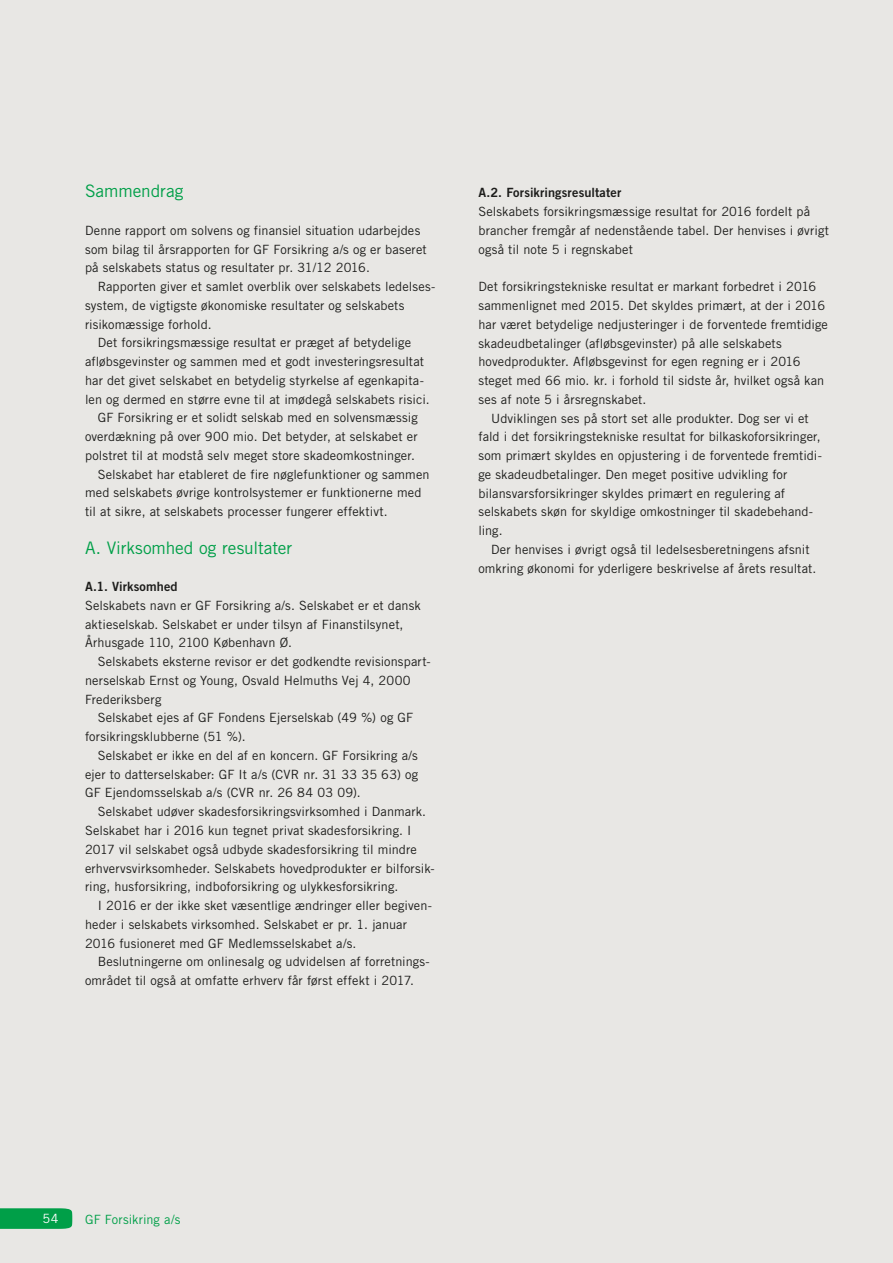
<style>
.page{position:relative;width:893px;height:1263px;background:#e8e7e4}
.page>*{position:absolute;margin:0;border:0;box-sizing:border-box;transform-origin:0 0}
.t1{font:17.25px "Trade Gothic LT Std";letter-spacing:-.005em;color:#009f48}
.t2{font:12.75px/18.8px "Trade Gothic LT Std";letter-spacing:.01em;color:#1d1d1b}
.t3{font:12.75px "Trade Gothic LT Std Bd 2";letter-spacing:.01em;color:#1d1d1b}
.t4{font:12.75px "Trade Gothic LT Std";letter-spacing:.005em;color:#009f48}
.t5{font:12.75px "Trade Gothic LT Std";color:#fff}
</style>
<div class="page">
<svg style="left:0;top:1208px;width:72px;height:21px;background:#07a14c"></svg>
<h1 class="t1" style="left:85px;top:181px;width:100px">Sammendrag</h1>
<p class="t2" style="left:85px;top:221px;width:343px">Denne rapport om solvens og finansiel situation udarbejdes som bilag til årsrapporten for GF Forsikring a/s og er baseret på selskabets status og resultater pr. 31/12 2016.</p>
<p class="t2" style="left:98px;top:277px;width:339px">Rapporten giver et samlet overblik over selskabets ledelses-</p>
<p class="t2" style="left:85px;top:296px;width:321px">system, de vigtigste økonomiske resultater og selskabets</p>
<p class="t2" style="left:85px;top:315px;width:128px">risikomæssige forhold.</p>
<p class="t2" style="left:98px;top:333px;width:315px">Det forsikringsmæssige resultat er præget af betydelige</p>
<p class="t2" style="left:85px;top:352px;width:341px">afløbsgevinster og sammen med et godt investeringsresultat</p>
<p class="t2" style="left:85px;top:371px;width:340px">har det givet selskabet en betydelig styrkelse af egenkapita-</p>
<p class="t2" style="left:85px;top:390px;width:346px">len og dermed en større evne til at imødegå selskabets risici.</p>
<p class="t2" style="left:98px;top:408px;width:321px">GF Forsikring er et solidt selskab med en solvensmæssig</p>
<p class="t2" style="left:85px;top:427px;width:334px">overdækning på over 900 mio. Det betyder, at selskabet er</p>
<p class="t2" style="left:85px;top:446px;width:331px">polstret til at modstå selv meget store skadeomkostninger.</p>
<p class="t2" style="left:98px;top:465px;width:333px">Selskabet har etableret de fire nøglefunktioner og sammen</p>
<p class="t2" style="left:85px;top:483px;width:338px">med selskabets øvrige kontrolsystemer er funktionerne med</p>
<p class="t2" style="left:85px;top:502px;width:304px">til at sikre, at selskabets processer fungerer effektivt.</p>
<h1 class="t1" style="left:85px;top:537px;width:209px">A. Virksomhed og resultater</h1>
<p class="t3" style="left:85px;top:579px;width:94px">A.1. Virksomhed</p>
<p class="t2" style="left:85px;top:596px;width:337px">Selskabets navn er GF Forsikring a/s. Selskabet er et dansk aktieselskab. Selskabet er under tilsyn af Finanstilsynet,<br>Århusgade 110, 2100 København Ø.</p>
<p class="t2" style="left:85px;top:652px;width:347px;text-indent:13px">Selskabets eksterne revisor er det godkendte revisionspart&shy;nerselskab Ernst og Young, Osvald Helmuths Vej 4, 2000<br>Frederiksberg</p>
<p class="t2" style="left:85px;top:708px;width:330px;text-indent:13px">Selskabet ejes af GF Fondens Ejerselskab (49 %) og GF forsikringsklubberne (51 %).</p>
<p class="t2" style="left:85px;top:746px;width:335px;text-align:justify;text-indent:13px">Selskabet er ikke en del af en koncern. GF Forsikring a/s ejer to datterselskaber: GF It a/s (CVR nr. 31 33 35 63) og GF Ejendomsselskab a/s (CVR nr. 26 84 03 09).</p>
<p class="t2" style="left:85px;top:802px;width:351px;text-indent:13px">Selskabet udøver skadesforsikringsvirksomhed i Danmark.<br>Selskabet har i 2016 kun tegnet privat skadesforsikring. I 2017 vil selskabet også udbyde skadesforsikring til mindre erhvervsvirksomheder. Selskabets hovedprodukter er bilforsik&shy;ring, husforsikring, indboforsikring og ulykkesforsikring.</p>
<p class="t2" style="left:85px;top:896px;width:348px;text-indent:13px">I 2016 er der ikke sket væsentlige ændringer eller begiven&shy;heder i selskabets virksomhed. Selskabet er pr. 1. januar<br>2016 fusioneret med GF Medlemsselskabet a/s.</p>
<p class="t2" style="left:85px;top:952px;width:346px;text-indent:13px">Beslutningerne om onlinesalg og udvidelsen af forretnings&shy;området til også at omfatte erhverv får først effekt i 2017.</p>
<p class="t3" style="left:478px;top:185px;width:144px">A.2. Forsikringsresultater</p>
<p class="t2" style="left:478px;top:202px;width:352px">Selskabets forsikringsmæssige resultat for 2016 fordelt på brancher fremgår af nedenstående tabel. Der henvises i øvrigt også til note 5 i regnskabet</p>
<p class="t2" style="left:478px;top:277px;width:339px">Det forsikringstekniske resultat er markant forbedret i 2016</p>
<p class="t2" style="left:478px;top:296px;width:348px">sammenlignet med 2015. Det skyldes primært, at der i 2016</p>
<p class="t2" style="left:478px;top:315px;width:351px">har været betydelige nedjusteringer i de forventede fremtidige</p>
<p class="t2" style="left:478px;top:333px;width:305px">skadeudbetalinger (afløbsgevinster) på alle selskabets</p>
<p class="t2" style="left:478px;top:352px;width:324px">hovedprodukter. Afløbsgevinst for egen regning er i 2016</p>
<p class="t2" style="left:478px;top:371px;width:347px">steget med 66 mio. kr. i forhold til sidste år, hvilket også kan</p>
<p class="t2" style="left:478px;top:390px;width:169px">ses af note 5 i årsregnskabet.</p>
<p class="t2" style="left:491px;top:408px;width:319px">Udviklingen ses på stort set alle produkter. Dog ser vi et</p>
<p class="t2" style="left:478px;top:427px;width:344px">fald i det forsikringstekniske resultat for bilkaskoforsikringer,</p>
<p class="t2" style="left:478px;top:446px;width:345px">som primært skyldes en opjustering i de forventede fremtidi-</p>
<p class="t2" style="left:478px;top:465px;width:311px">ge skadeudbetalinger. Den meget positive udvikling for</p>
<p class="t2" style="left:478px;top:483px;width:308px">bilansvarsforsikringer skyldes primært en regulering af</p>
<p class="t2" style="left:478px;top:502px;width:336px">selskabets skøn for skyldige omkostninger til skadebehand-</p>
<p class="t2" style="left:478px;top:521px;width:26px">ling.</p>
<p class="t2" style="left:491px;top:540px;width:320px">Der henvises i øvrigt også til ledelsesberetningens afsnit</p>
<p class="t2" style="left:478px;top:558px;width:340px">omkring økonomi for yderligere beskrivelse af årets resultat.</p>
<p class="t5" style="left:43px;top:1211px;width:17px">54</p>
<p class="t4" style="left:85px;top:1211px;width:97px">GF Forsikring a/s</p>
</div>
